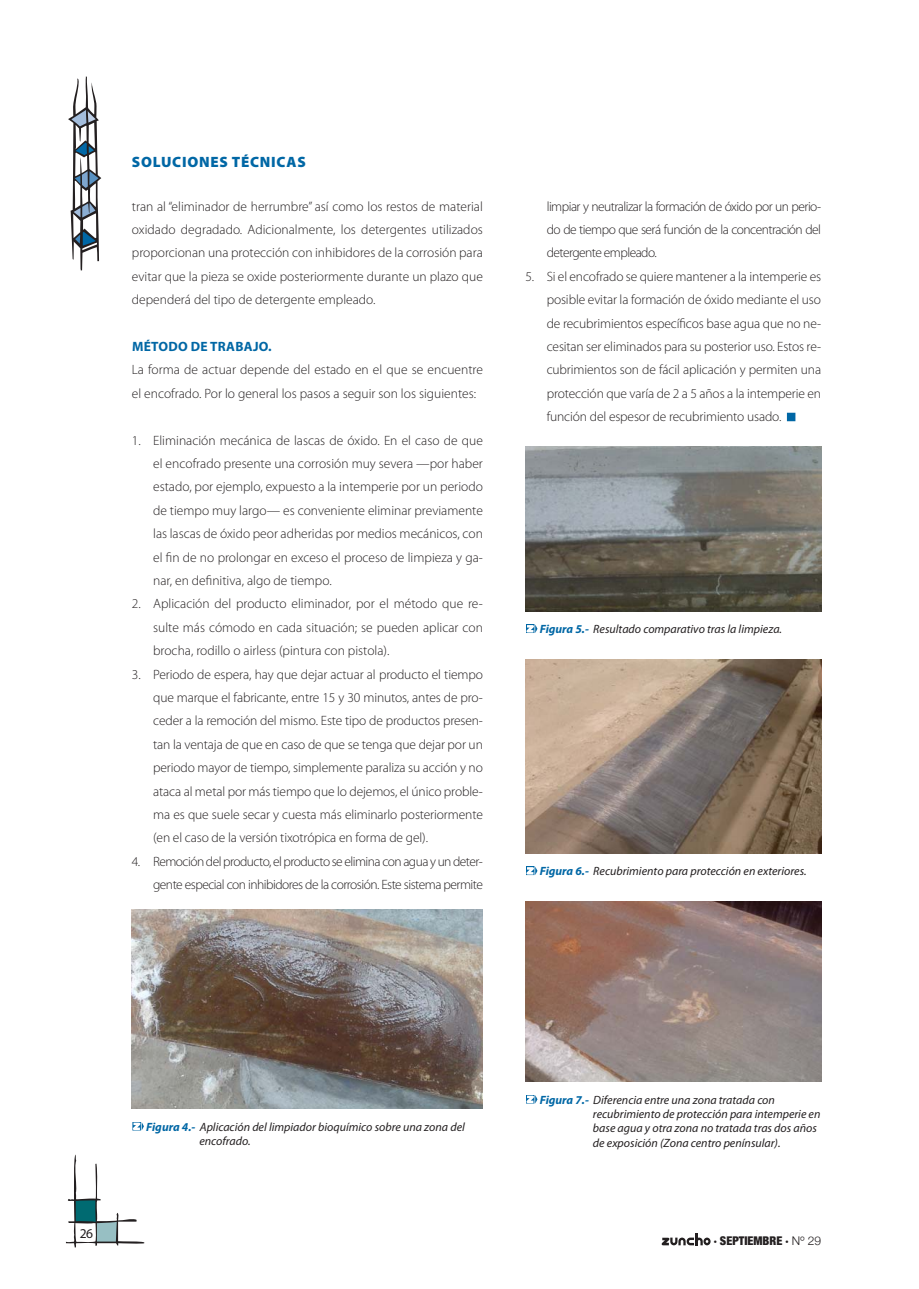
<style>
.page{position:relative;width:919px;height:1289px;background:#fff}
.page>*{position:absolute;margin:0;border:0;box-sizing:border-box;transform-origin:0 0}
.t1{font:900 15px "Myriad Pro";letter-spacing:.05em;color:#0067a5}
.t2{font:300 13.5px/23.4px "Myriad Pro";letter-spacing:-.01em;color:#231f20;text-align:justify}
.t3{font:300 13.5px/23.4px "Myriad Pro";letter-spacing:-.04em;color:#231f20;text-align:right}
.t4{font:700 13.5px "Myriad Pro";letter-spacing:.02em;color:#0067a5}
.t5{font:13.5px "Myriad Pro";color:#231f20}
.t6{font:italic 12px/14.4px "Myriad Pro";color:#231f20}
.t7{font:900 condensed 12px "Helvetica Neue";color:#231f20}
.s1{font-weight:700;color:#0067a5}
.s2{font-weight:300;font-stretch:normal}
</style>
<div class="page">
<svg style="left:68px;top:76px;width:33px;height:194px"></svg>
<svg style="left:66px;top:1154px;width:78px;height:93px"></svg>
<svg style="left:661px;top:1233px;width:49px;height:12px"></svg>
<div style="left:787px;top:413px;width:7px;height:7px;background:#0067a5"></div>
<div style="left:786px;top:413px;width:9px;height:8px;border:2px solid #0067a5"></div>
<img style="left:132px;top:909px;width:351px;height:199px">
<img style="left:525px;top:446px;width:296px;height:165px">
<img style="left:525px;top:659px;width:296px;height:194px">
<img style="left:525px;top:901px;width:296px;height:180px">
<svg style="left:132px;top:1122px;width:12px;height:8px"></svg>
<svg style="left:526px;top:624px;width:11px;height:9px"></svg>
<svg style="left:526px;top:866px;width:11px;height:9px"></svg>
<svg style="left:526px;top:1095px;width:11px;height:8px"></svg>
<p class="t1" style="left:132px;top:156px;width:175px">SOLUCIONES TÉCNICAS</p>
<p class="t2" style="left:132px;top:196px;width:352px">tran al “eliminador de herrumbre” así como los restos de material oxidado degradado. Adicionalmente, los detergentes utilizados proporcionan una protección con inhibidores de la corrosión para evitar que la pieza se oxide posteriormente durante un plazo que dependerá del tipo de detergente empleado.</p>
<p class="t4" style="left:132px;top:341px;width:141px">MÉTODO DE TRABAJO.</p>
<p class="t2" style="left:132px;top:359px;width:352px">La forma de actuar depende del estado en el que se encuentre el encofrado. Por lo general los pasos a seguir son los siguientes:</p>
<p class="t2" style="left:153px;top:430px;width:331px;text-indent:-21px">1. Eliminación mecánica de lascas de óxido. En el caso de que el encofrado presente una corrosión muy severa —por haber estado, por ejemplo, expuesto a la intemperie por un periodo de tiempo muy largo— es conveniente eliminar previamente las lascas de óxido peor adheridas por medios mecánicos, con el fin de no prolongar en exceso el proceso de limpieza y ga&shy;nar, en definitiva, algo de tiempo.</p>
<p class="t2" style="left:153px;top:593px;width:331px;text-indent:-21px">2. Aplicación del producto eliminador, por el método que re&shy;sulte más cómodo en cada situación; se pueden aplicar con brocha, rodillo o airless (pintura con pistola).</p>
<p class="t2" style="left:153px;top:663px;width:331px;text-indent:-21px">3. Periodo de espera, hay que dejar actuar al producto el tiempo que marque el fabricante, entre 15 y 30 minutos, antes de pro&shy;ceder a la remoción del mismo. Este tipo de productos presen&shy;tan la ventaja de que en caso de que se tenga que dejar por un periodo mayor de tiempo, simplemente paraliza su acción y no ataca al metal por más tiempo que lo dejemos, el único proble&shy;ma es que suele secar y cuesta más eliminarlo posteriormente (en el caso de la versión tixotrópica en forma de gel).</p>
<p class="t3" style="left:132px;top:851px;width:352px">4. Remoción del producto, el producto se elimina con agua y un deter&shy;gente especial con inhibidores de la corrosión. Este sistema permite</p>
<p class="t2" style="left:546px;top:196px;width:276px">limpiar y neutralizar la formación de óxido por un perio&shy;do de tiempo que será función de la concentración del detergente empleado.</p>
<p class="t2" style="left:546px;top:266px;width:276px;text-indent:-21px">5. Si el encofrado se quiere mantener a la intemperie es posible evitar la formación de óxido mediante el uso de recubrimientos específicos base agua que no ne&shy;cesitan ser eliminados para su posterior uso. Estos re&shy;cubrimientos son de fácil aplicación y permiten una protección que varía de 2 a 5 años a la intemperie en función del espesor de recubrimiento usado.</p>
<p class="t6" style="left:539px;top:623px;width:244px"><span class="s1">Figura 5.-</span> Resultado comparativo tras la limpieza.</p>
<p class="t6" style="left:539px;top:865px;width:268px"><span class="s1">Figura 6.-</span> Recubrimiento para protección en exteriores.</p>
<p class="t5" style="left:80px;top:1228px;width:15px">26</p>
<p class="t6" style="left:199px;top:1120px;width:267px;text-indent:-53px"><span class="s1">Figura 4.-</span> Aplicación del limpiador bioquímico sobre una zona del encofrado.</p>
<p class="t6" style="left:593px;top:1093px;width:229px;text-indent:-53px"><span class="s1">Figura 7.-</span> Diferencia entre una zona tratada con recubrimiento de protección para intemperie en base agua y otra zona no tratada tras dos años de exposición (Zona centro penínsular).</p>
<p class="t7" style="left:713px;top:1233px;width:109px">· SEPTIEMBRE · <span class="s2">Nº 29</span></p>
</div>
